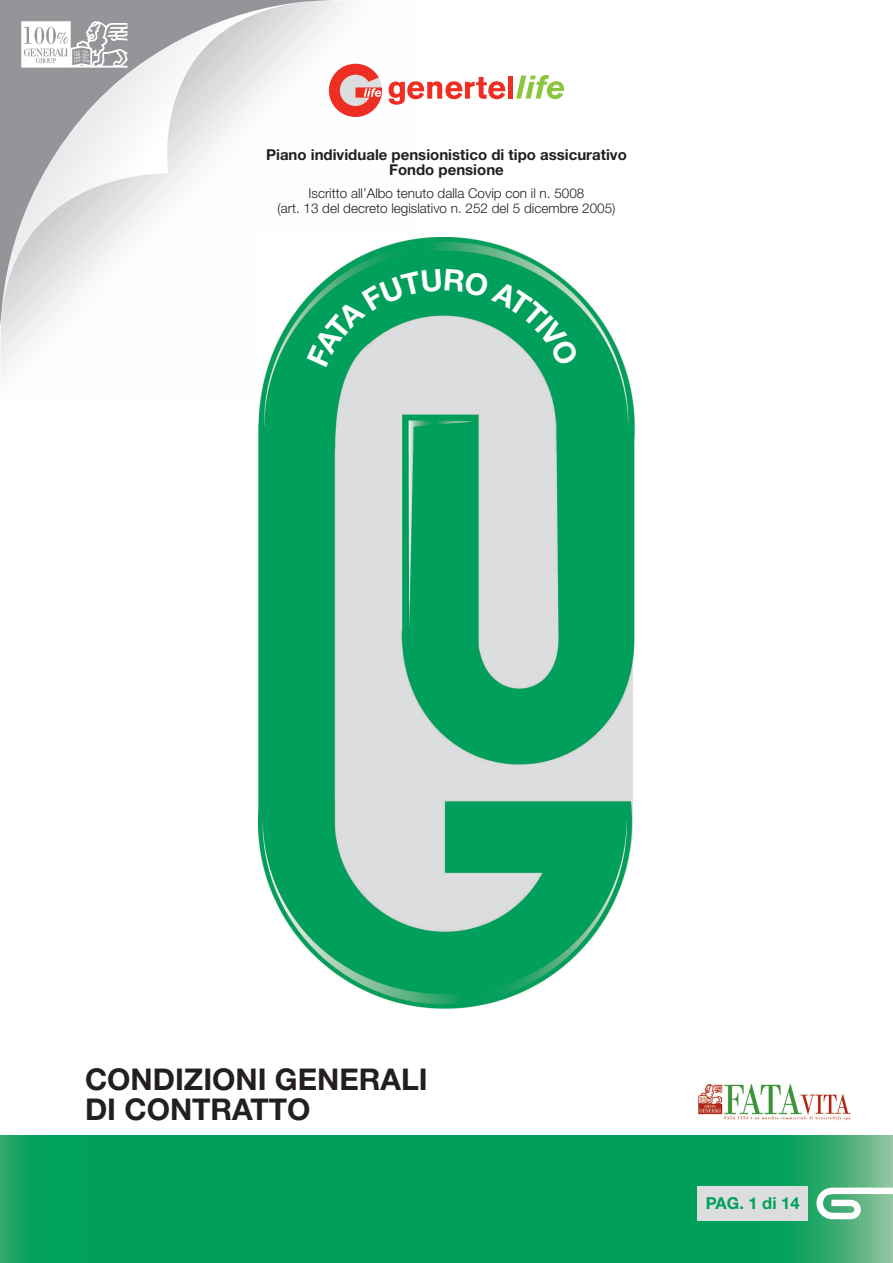
<style>
.page{position:relative;width:893px;height:1263px;background:#fff}
.page>*{position:absolute;margin:0;border:0;box-sizing:border-box;transform-origin:0 0}
.t1{font:700 30px/30px "Helvetica Neue";color:#231f20}
.t2{font:700 16.5px "Helvetica Neue";letter-spacing:-.005em;color:#00a05b}
.t3{font:700 16.5px "Helvetica Neue";letter-spacing:-.005em;color:#00a05b;scale:.95 1}
.t4{font:700 15px/15px "Helvetica Neue";color:#231f20;text-align:center}
.t5{font:300 13.5px/15px "Helvetica Neue";color:#231f20;text-align:center}
</style>
<div class="page">
<svg style="left:0;top:1px;width:389px;height:372px"></svg>
<svg style="left:0;top:1px;width:321px;height:338px"></svg>
<svg style="left:21px;top:21px;width:107px;height:47px"></svg>
<img style="left:258px;top:237px;width:377px;height:771px">
<svg style="left:0;top:1135px;width:893px;height:128px;background:#08a15e"></svg>
<svg style="left:329px;top:64px;width:53px;height:53px"></svg>
<svg style="left:389px;top:77px;width:116px;height:28px"></svg>
<svg style="left:516px;top:75px;width:48px;height:24px"></svg>
<div style="left:508px;top:76px;width:5px;height:23px;background:#ee2e22"></div>
<img style="left:698px;top:1084px;width:152px;height:36px">
<svg style="left:816px;top:1187px;width:77px;height:32px"></svg>
<div style="left:697px;top:1186px;width:111px;height:34px;background:#dcdddf"></div>
<svg style="left:307px;top:269px;width:272px;height:98px;background:#43b283"></svg>
<p class="t4" style="left:266px;top:147px;width:362px">Piano individuale pensionistico di tipo assicurativo<br>Fondo pensione</p>
<p class="t5" style="left:277px;top:186px;width:339px">Iscritto all’Albo tenuto dalla Covip con il n. 5008<br>(art. 13 del decreto legislativo n. 252 del 5 dicembre 2005)</p>
<h1 class="t1" style="left:85px;top:1064px;width:344px">CONDIZIONI GENERALI<br>DI CONTRATTO</h1>
<p class="t2" style="left:706px;top:1193px;width:95px">PAG. 1 di 14</p>
<p class="t3" style="left:709px;top:1193px;width:22px">PA</p>
<p class="t3" style="left:779px;top:1193px;width:20px">14</p>
</div>
